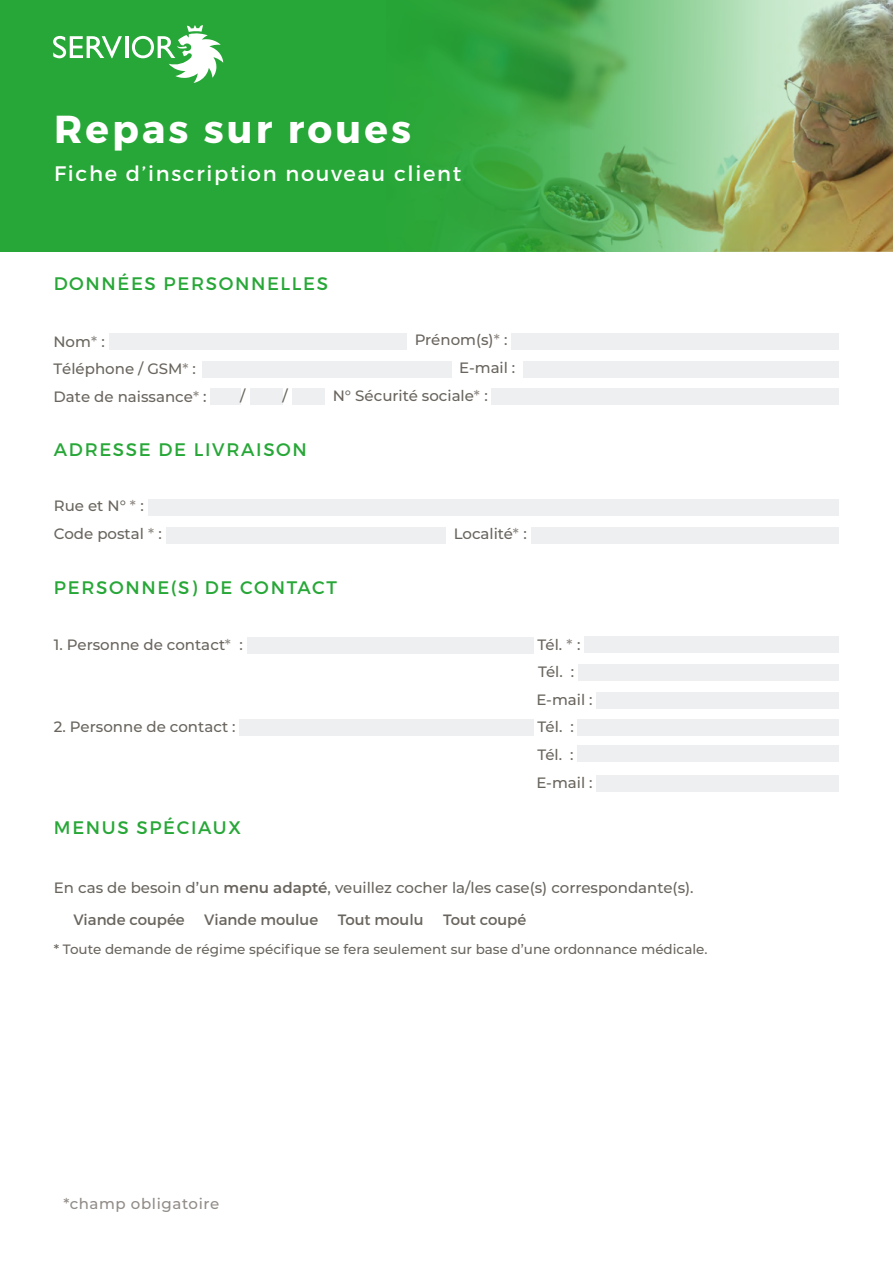
<style>
.page{position:relative;width:893px;height:1263px;background:#fff}
.page>*{position:absolute;margin:0;border:0;box-sizing:border-box;transform-origin:0 0}
.t1{font:700 39px "Montserrat";letter-spacing:.08em;color:#fff}
.t2{font:21px "Montserrat";letter-spacing:.08em;color:#fff}
.t3{font:18.15px "Montserrat";letter-spacing:.09em;color:#27a737}
.t4{font:500 15px/27.6px "Montserrat";color:#69655e}
.t5{font:15px "Montserrat";color:#69655e}
.t6{font:500 15px "Montserrat";letter-spacing:.04em;color:#918c87}
.t7{font:500 13.5px "Montserrat";color:#69655e}
.s1{color:#908c87}
.s2{color:#69645e}
.s3{color:#918c87}
.s4{font-weight:600}
.s5{font-weight:400}
</style>
<div class="page">
<img style="left:570px;top:0;width:323px;height:252px">
<div style="left:0;top:0;width:570px;height:252px;background:#27a737"></div>
<svg style="left:53px;top:36px;width:69px;height:22px"></svg>
<hr style="left:125px;top:36px;width:3px;height:22px;background:#fff">
<svg style="left:132px;top:25px;width:91px;height:58px"></svg>
<div style="left:109px;top:333px;width:298px;height:17px;background:#edeff0"></div>
<div style="left:512px;top:333px;width:327px;height:17px;background:#edeff0"></div>
<div style="left:202px;top:361px;width:250px;height:16px;background:#edeff0"></div>
<div style="left:523px;top:361px;width:316px;height:16px;background:#edeff0"></div>
<div style="left:210px;top:389px;width:30px;height:16px;background:#edeff0"></div>
<div style="left:250px;top:389px;width:33px;height:16px;background:#edeff0"></div>
<div style="left:292px;top:389px;width:33px;height:16px;background:#edeff0"></div>
<div style="left:492px;top:389px;width:347px;height:16px;background:#edeff0"></div>
<div style="left:148px;top:499px;width:691px;height:17px;background:#edeff0"></div>
<div style="left:166px;top:527px;width:280px;height:17px;background:#edeff0"></div>
<div style="left:531px;top:527px;width:308px;height:17px;background:#edeff0"></div>
<div style="left:247px;top:637px;width:287px;height:17px;background:#edeff0"></div>
<div style="left:584px;top:636px;width:255px;height:17px;background:#edeff0"></div>
<div style="left:578px;top:664px;width:261px;height:16px;background:#edeff0"></div>
<div style="left:597px;top:693px;width:242px;height:16px;background:#edeff0"></div>
<div style="left:240px;top:719px;width:294px;height:16px;background:#edeff0"></div>
<div style="left:578px;top:719px;width:261px;height:16px;background:#edeff0"></div>
<div style="left:578px;top:745px;width:261px;height:17px;background:#edeff0"></div>
<div style="left:597px;top:775px;width:242px;height:17px;background:#edeff0"></div>
<h1 class="t1" style="left:54px;top:105px;width:358px">Repas sur roues</h1>
<h2 class="t2" style="left:54px;top:160px;width:409px">Fiche d’inscription nouveau client</h2>
<p class="t3" style="left:54px;top:272px;width:276px">DONNÉES PERSONNELLES</p>
<p class="t4" style="left:53px;top:327px;width:154px">Nom<span class="s1">*</span> :<br>Téléphone / GSM<span class="s1">*</span> <span class="s2">:<br></span>Date de naissance<span class="s3">*</span> <span class="s2">:</span></p>
<p class="t4" style="left:459px;top:326px;width:58px;text-indent:-45px">Prénom(s)<span class="s3">*</span> :<br>E-mail :</p>
<p class="t4" style="left:240px;top:381px;width:7px">/</p>
<p class="t4" style="left:283px;top:381px;width:7px">/</p>
<p class="t4" style="left:333px;top:381px;width:156px">N° Sécurité sociale<span class="s3">*</span> :</p>
<p class="t3" style="left:54px;top:438px;width:255px">ADRESSE DE LIVRAISON</p>
<p class="t4" style="left:54px;top:492px;width:110px">Rue et N° <span class="s3">*</span> :<br>Code postal <span class="s3">*</span> :</p>
<p class="t3" style="left:54px;top:576px;width:285px">PERSONNE(S) DE CONTACT</p>
<p class="t4" style="left:454px;top:519px;width:75px">Localité<span class="s3">*</span> :</p>
<p class="t4" style="left:54px;top:630px;width:191px">1. Personne de contact<span class="s3">*</span> :</p>
<p class="t4" style="left:536px;top:630px;width:58px">Tél. <span class="s3">*</span> :<br>Tél. :<br>E-mail :</p>
<p class="t4" style="left:54px;top:713px;width:183px">2. Personne de contact :</p>
<p class="t4" style="left:536px;top:713px;width:58px">Tél. :<br>Tél. :<br>E-mail :</p>
<p class="t3" style="left:54px;top:816px;width:188px">MENUS SPÉCIAUX</p>
<p class="t4" style="left:73px;top:872px;width:622px;line-height:31.5px;text-indent:-20px">En cas de besoin d’un <span class="s4">menu adapté</span>, veuillez cocher la/les case(s) correspondante(s).<br><span class="s5">Viande coupée</span></p>
<p class="t5" style="left:204px;top:910px;width:116px">Viande moulue</p>
<p class="t5" style="left:338px;top:910px;width:87px">Tout moulu</p>
<p class="t5" style="left:443px;top:910px;width:85px">Tout coupé</p>
<p class="t7" style="left:54px;top:940px;width:655px">* Toute demande de régime spécifique se fera seulement sur base d’une ordonnance médicale.</p>
<p class="t6" style="left:63px;top:1194px;width:157px">*champ obligatoire</p>
</div>
